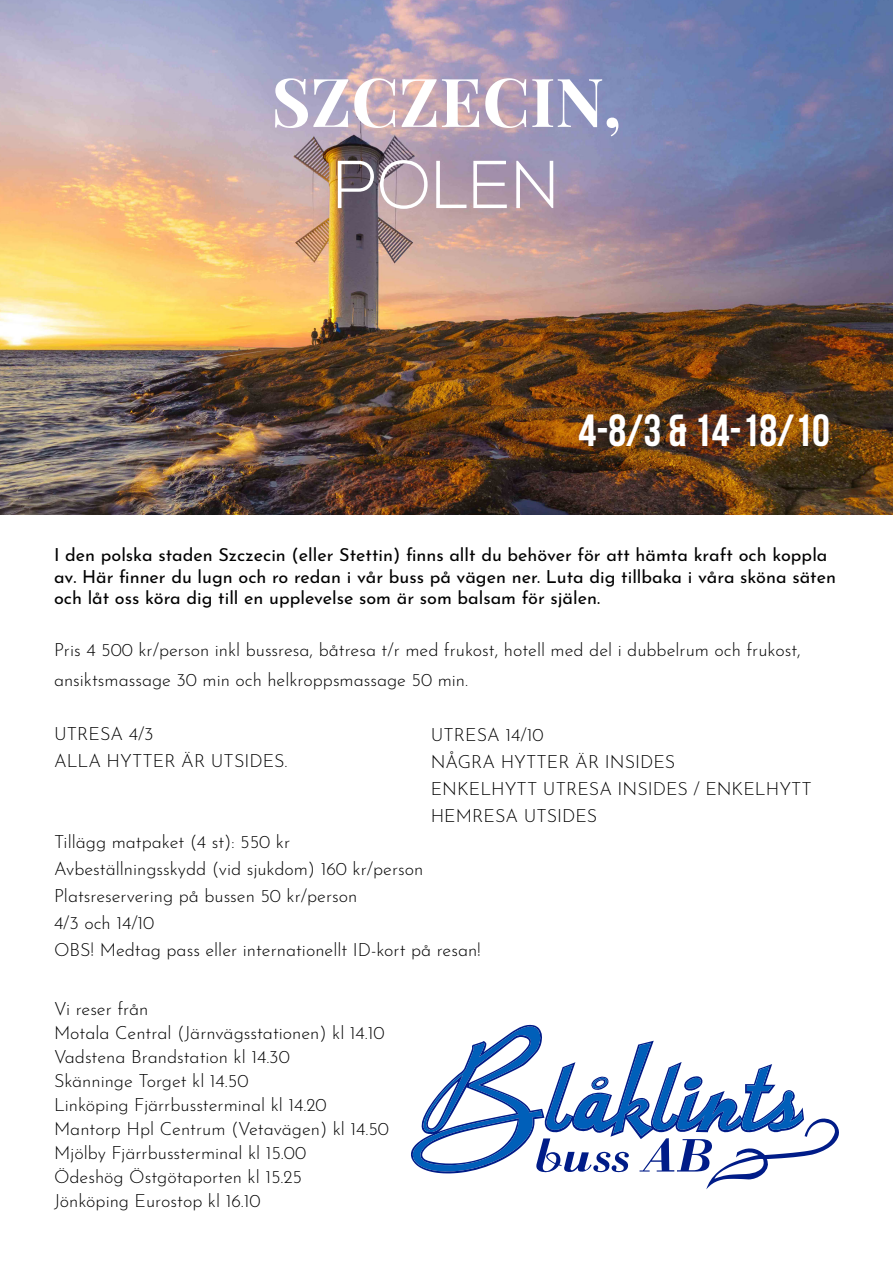
<style>
.page{position:relative;width:893px;height:1263px;background:#fff}
.page>*{position:absolute;margin:0;border:0;box-sizing:border-box;transform-origin:0 0}
.t1{font:700 67.5px "Playfair Display";color:#fff}
.t2{font:300 67.5px "Nexa";color:#fff}
.t3{font:45px "Bebas Neue";color:#fff}
.t4{font:300 18px/24px "Josefin Sans";color:#000}
.t5{font:18px/21.6px "Josefin Sans";color:#000}
</style>
<div class="page">
<img style="left:0;top:0;width:893px;height:514px">
<svg style="left:411px;top:1025px;width:428px;height:164px"></svg>
<h1 class="t1" style="left:271px;top:59px;width:352px">SZCZECIN,</h1>
<h1 class="t2" style="left:333px;top:146px;width:227px">POLEN</h1>
<h2 class="t3" style="left:578px;top:406px;width:253px">4-8/3 &amp; 14-18/10</h2>
<p class="t5" style="left:54px;top:542px;width:783px">I den polska staden Szczecin (eller Stettin) finns allt du behöver för att hämta kraft och koppla av. Här finner du lugn och ro redan i vår buss på vägen ner. Luta dig tillbaka i våra sköna säten och låt oss köra dig till en upplevelse som är som balsam för själen.</p>
<p class="t4" style="left:54px;top:633px;width:748px;line-height:30px">Pris 4 500 kr/person inkl bussresa, båtresa t/r med frukost, hotell med del i dubbelrum och frukost, ansiktsmassage 30 min och helkroppsmassage 50 min.</p>
<p class="t4" style="left:54px;top:718px;width:235px;line-height:27px">UTRESA 4/3<br>ALLA HYTTER ÄR UTSIDES.</p>
<p class="t4" style="left:431px;top:719px;width:383px;line-height:27px">UTRESA 14/10<br>NÅGRA HYTTER ÄR INSIDES<br>ENKELHYTT UTRESA INSIDES / ENKELHYTT<br>HEMRESA UTSIDES</p>
<p class="t4" style="left:54px;top:826px;width:428px;line-height:27px">Tillägg matpaket (4 st): 550 kr<br>Avbeställningsskydd (vid sjukdom) 160 kr/person Platsreservering på bussen 50 kr/person<br>4/3 och 14/10<br>OBS! Medtag pass eller internationellt ID-kort på resan!</p>
<p class="t4" style="left:54px;top:994px;width:337px">Vi reser från<br>Motala Central (Järnvägsstationen) kl 14.10<br>Vadstena Brandstation kl 14.30<br>Skänninge Torget kl 14.50<br>Linköping Fjärrbussterminal kl 14.20<br>Mantorp Hpl Centrum (Vetavägen) kl 14.50<br>Mjölby Fjärrbussterminal kl 15.00<br>Ödeshög Östgötaporten kl 15.25<br>Jönköping Eurostop kl 16.10</p>
</div>
